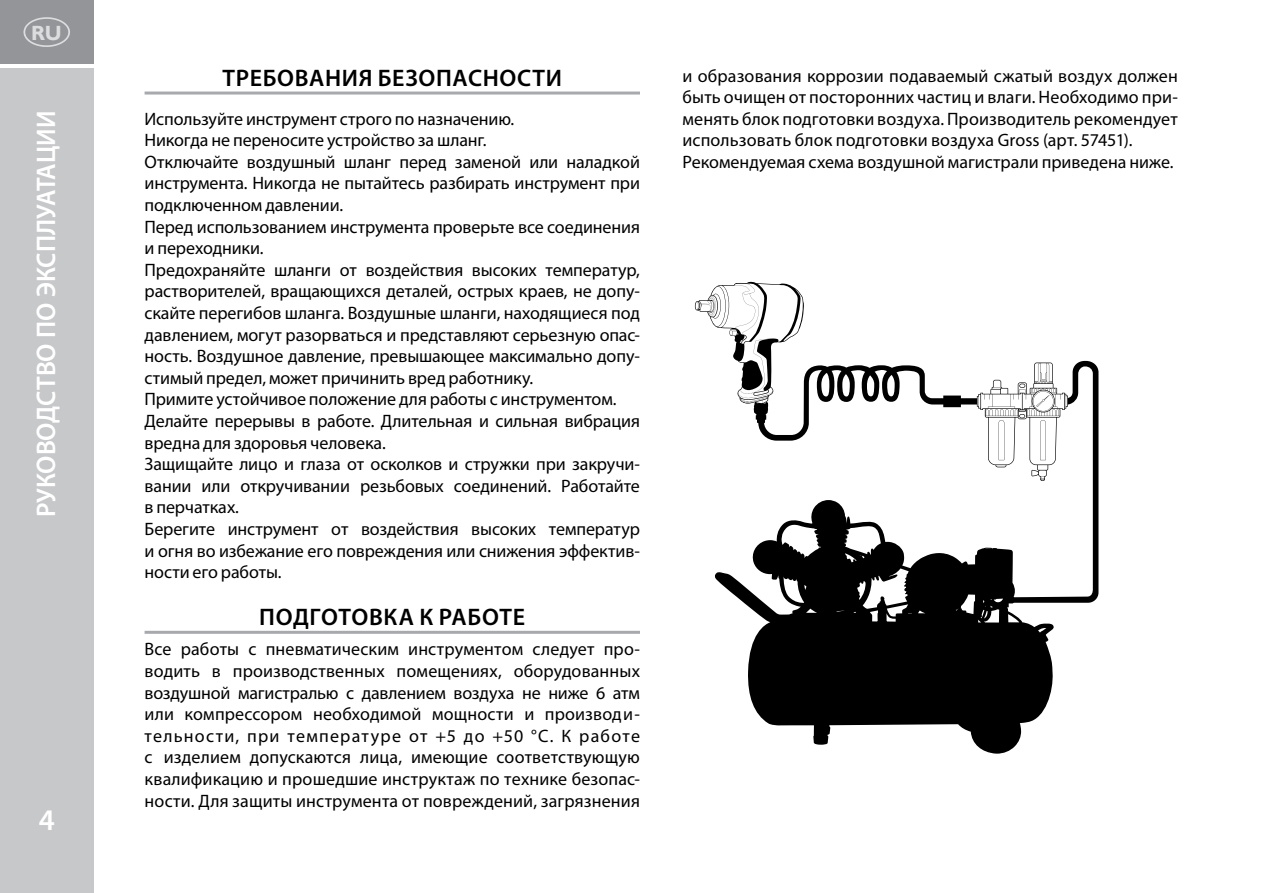
<style>
.page{position:relative;width:1263px;height:893px;background:#fff}
.page>*{position:absolute;margin:0;border:0;box-sizing:border-box;transform-origin:0 0}
.t1{font:600 30px "Myriad Pro";color:#fff}
.t2{font:600 27px "Myriad Pro";letter-spacing:-.005em;color:#fff;scale:.96 1}
.t3{font:600 24px "Myriad Pro";letter-spacing:.025em;color:#000}
.t4{font:700 20.7px "Gill Sans";color:#dcddde}
.t5{font:18px/21.6px "Myriad Pro";letter-spacing:-.005em;color:#000}
</style>
<div class="page">
<div style="left:0;top:68px;width:94px;height:825px;background:#c7c8ca"></div>
<div style="left:0;top:0;width:94px;height:64px;background:#939598"></div>
<svg style="left:23px;top:17px;width:47px;height:30px"></svg>
<svg style="left:695px;top:282px;width:403px;height:472px"></svg>
<hr style="left:145px;top:92px;width:495px;height:3px;background:#a7a9ac">
<hr style="left:145px;top:631px;width:495px;height:3px;background:#a7a9ac">
<p class="t4" style="left:31px;top:20px;width:32px">RU</p>
<h2 class="t2" style="left:29px;top:517px;width:425px;rotate:-90deg">РУКОВОДСТВО ПО ЭКСПЛУАТАЦИИ</h2>
<h1 class="t1" style="left:39px;top:801px;width:18px">4</h1>
<h3 class="t3" style="left:222px;top:63px;width:341px">ТРЕБОВАНИЯ БЕЗОПАСНОСТИ</h3>
<p class="t5" style="left:145px;top:108px;width:497px">Используйте инструмент строго по назначению.<br>Никогда не переносите устройство за шланг.<br>Отключайте воздушный шланг перед заменой или наладкой инструмента. Никогда не пытайтесь разбирать инструмент при подключенном давлении.<br>Перед использованием инструмента проверьте все соединения и переходники.<br>Предохраняйте шланги от воздействия высоких температур, растворителей, вращающихся деталей, острых краев, не допу&shy;скайте перегибов шланга. Воздушные шланги, находящиеся под давлением, могут разорваться и представляют серьезную опас&shy;ность. Воздушное давление, превышающее максимально допу&shy;стимый предел, может причинить вред работнику.<br>Примите устойчивое положение для работы с инструментом.<br>Делайте перерывы в работе. Длительная и сильная вибрация вредна для здоровья человека.<br>Защищайте лицо и глаза от осколков и стружки при закручи&shy;вании или откручивании резьбовых соединений. Работайте в перчатках.<br>Берегите инструмент от воздействия высоких температур и огня во избежание его повреждения или снижения эффектив&shy;ности его работы.</p>
<h3 class="t3" style="left:259px;top:602px;width:267px">ПОДГОТОВКА К РАБОТЕ</h3>
<p class="t5" style="left:145px;top:638px;width:497px;text-align:justify">Все работы с пневматическим инструментом следует про&shy;водить в производственных помещениях, оборудованных воздушной магистралью с давлением воздуха не ниже 6 атм или компрессором необходимой мощности и производи&shy;тельности, при температуре от +5 до +50 °С. К работе с изделием допускаются лица, имеющие соответствующую квалификацию и прошедшие инструктаж по технике безопас&shy;ности. Для защиты инструмента от повреждений, загрязнения</p>
<p class="t5" style="left:682px;top:64px;width:497px">и образования коррозии подаваемый сжатый воздух должен быть очищен от посторонних частиц и влаги. Необходимо при&shy;менять блок подготовки воздуха. Производитель рекомендует использовать блок подготовки воздуха Gross (арт. 57451).<br>Рекомендуемая схема воздушной магистрали приведена ниже.</p>
</div>
